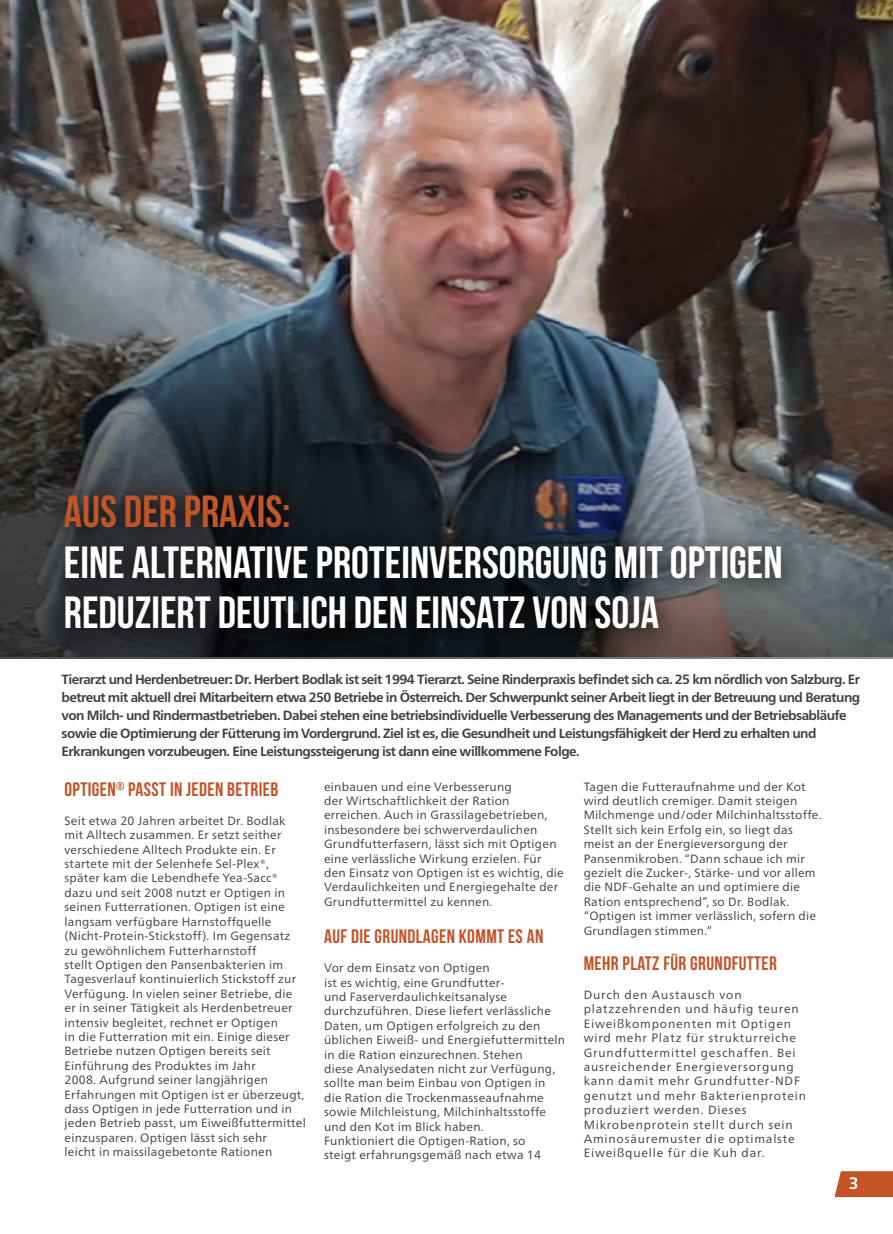
<style>
.page{position:relative;width:893px;height:1234px;background:#fff}
.page>*{position:absolute;margin:0;border:0;box-sizing:border-box;transform-origin:0 0}
.t1{font:700 45px/50.4px "Bebas Neue";color:#fff}
.t2{font:700 45px "Bebas Neue";color:#c15527}
.t3{font:700 19.5px "Bebas Neue";letter-spacing:.02em;color:#c35428}
.t4{font:700 16.5px "Frutiger Neue LT Pro";color:#fff}
.t5{font:700 13.35px/18px "Frutiger Neue LTW1 G";letter-spacing:-.04em;color:#414042}
.t6{font:12px/14.4px "Frutiger Neue LTW1 G";letter-spacing:.02em;color:#414042}
.t7{font:12px/14.4px "Frutiger Neue LTW1 G";letter-spacing:.07em;color:#414042}
</style>
<div class="page">
<img style="left:0;top:0;width:893px;height:658px">
<div style="left:41px;top:475px;width:764px;height:182px;background:#000;opacity:.9"></div>
<svg style="left:834px;top:1171px;width:59px;height:25px"></svg>
<h1 class="t2" style="left:64px;top:487px;width:228px">AUS DER PRAXIS:</h1>
<h1 class="t1" style="left:64px;top:536px;width:720px">EINE ALTERNATIVE PROTEINVERSORGUNG MIT OPTIGEN<br>REDUZIERT DEUTLICH DEN EINSATZ VON SOJA</h1>
<p class="t5" style="left:62px;top:668px;width:800px">Tierarzt und Herdenbetreuer: Dr. Herbert Bodlak ist seit 1994 Tierarzt. Seine Rinderpraxis befindet sich ca. 25 km nördlich von Salzburg. Er betreut mit aktuell drei Mitarbeitern etwa 250 Betriebe in Österreich. Der Schwerpunkt seiner Arbeit liegt in der Betreuung und Beratung von Milch- und Rindermastbetrieben. Dabei stehen eine betriebsindividuelle Verbesserung des Managements und der Betriebsabläufe sowie die Optimierung der Fütterung im Vordergrund. Ziel ist es, die Gesundheit und Leistungsfähigkeit der Herd zu erhalten und Erkrankungen vorzubeugen. Eine Leistungssteigerung ist dann eine willkommene Folge.</p>
<h2 class="t3" style="left:65px;top:778px;width:215px">OPTIGEN<sup>®</sup> PASST IN JEDEN BETRIEB</h2>
<p class="t6" style="left:65px;top:812px;width:243px">Seit etwa 20 Jahren arbeitet Dr. Bodlak mit Alltech zusammen. Er setzt seither verschiedene Alltech Produkte ein. Er startete mit der Selenhefe Sel-Plex®, später kam die Lebendhefe Yea-Sacc® dazu und seit 2008 nutzt er Optigen in seinen Futterrationen. Optigen ist eine langsam verfügbare Harnstoffquelle (Nicht-Protein-Stickstoff). Im Gegensatz zu gewöhnlichem Futterharnstoff<br>stellt Optigen den Pansenbakterien im Tagesverlauf kontinuierlich Stickstoff zur Verfügung. In vielen seiner Betriebe, die er in seiner Tätigkeit als Herdenbetreuer intensiv begleitet, rechnet er Optigen<br>in die Futterration mit ein. Einige dieser Betriebe nutzen Optigen bereits seit Einführung des Produktes im Jahr<br>2008. Aufgrund seiner langjährigen Erfahrungen mit Optigen ist er überzeugt, dass Optigen in jede Futterration und in jeden Betrieb passt, um Eiweißfuttermittel einzusparen. Optigen lässt sich sehr<br>leicht in maissilagebetonte Rationen</p>
<p class="t6" style="left:324px;top:778px;width:241px">einbauen und eine Verbesserung<br>der Wirtschaftlichkeit der Ration erreichen. Auch in Grassilagebetrieben, insbesondere bei schwerverdaulichen Grundfutterfasern, lässt sich mit Optigen eine verlässliche Wirkung erzielen. Für den Einsatz von Optigen ist es wichtig, die Verdaulichkeiten und Energiegehalte der Grundfuttermittel zu kennen.</p>
<h2 class="t3" style="left:324px;top:925px;width:221px">AUF DIE GRUNDLAGEN KOMMT ES AN</h2>
<p class="t6" style="left:324px;top:959px;width:243px">Vor dem Einsatz von Optigen<br>ist es wichtig, eine Grundfutter-<br>und Faserverdaulichkeitsanalyse durchzuführen. Diese liefert verlässliche Daten, um Optigen erfolgreich zu den üblichen Eiweiß- und Energiefuttermitteln in die Ration einzurechnen. Stehen<br>diese Analysedaten nicht zur Verfügung, sollte man beim Einbau von Optigen in die Ration die Trockenmasseaufnahme sowie Milchleistung, Milchinhaltsstoffe und den Kot im Blick haben.<br>Funktioniert die Optigen-Ration, so<br>steigt erfahrungsgemäß nach etwa 14</p>
<p class="t6" style="left:584px;top:778px;width:239px">Tagen die Futteraufnahme und der Kot wird deutlich cremiger. Damit steigen Milchmenge und/oder Milchinhaltsstoffe.<br>Stellt sich kein Erfolg ein, so liegt das meist an der Energieversorgung der Pansenmikroben. “Dann schaue ich mir gezielt die Zucker-, Stärke- und vor allem die NDF-Gehalte an und optimiere die Ration entsprechend”, so Dr. Bodlak. “Optigen ist immer verlässlich, sofern die Grundlagen stimmen.”</p>
<h2 class="t3" style="left:584px;top:952px;width:195px">MEHR PLATZ FÜR GRUNDFUTTER</h2>
<p class="t7" style="left:584px;top:986px;width:224px">Durch den Austausch von platzzehrenden und häufig teuren<br>Eiweißkomponenten mit Optigen wird mehr Platz für strukturreiche<br>Grundfuttermittel geschaffen. Bei ausreichender Energieversorgung kann damit mehr Grundfutter-NDF genutzt und mehr Bakterienprotein produziert werden. Dieses<br>Mikrobenprotein stellt durch sein<br>Aminosäuremuster die optimalste<br>Eiweißquelle für die Kuh dar.</p>
<h3 class="t4" style="left:849px;top:1173px;width:11px">3</h3>
</div>
